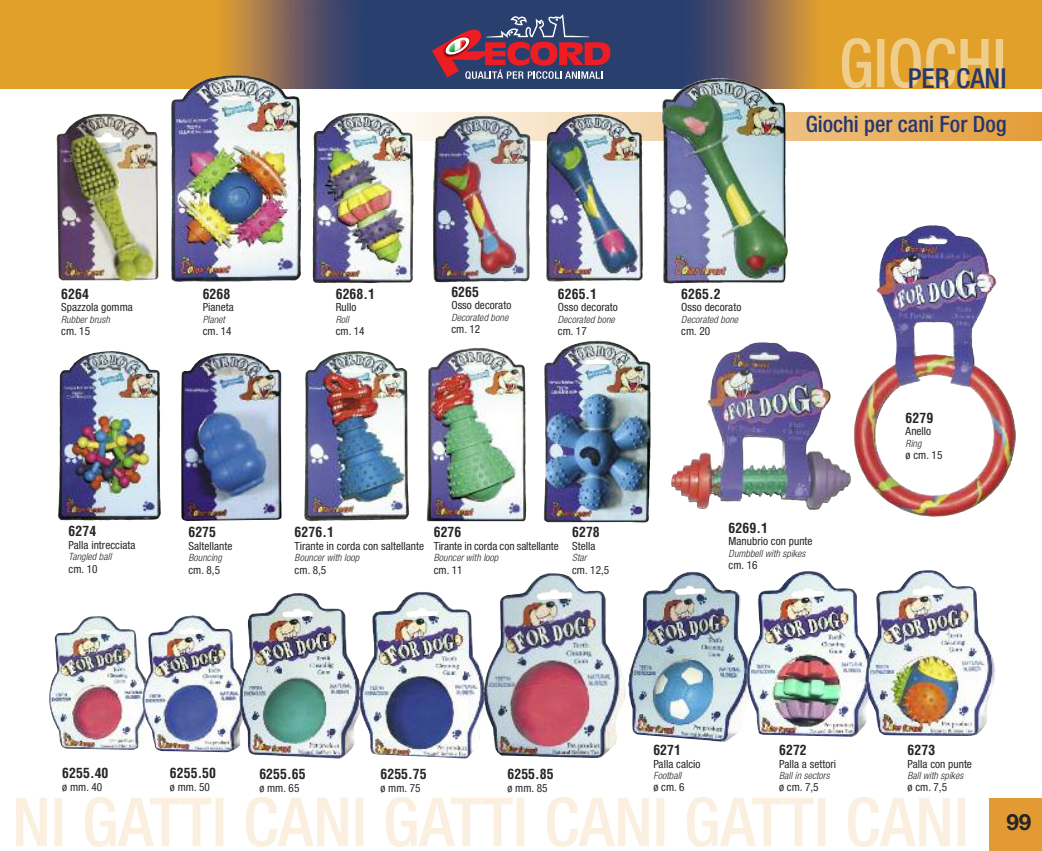
<style>
.page{position:relative;width:1042px;height:851px;background:#fff}
.page>*{position:absolute;margin:0;border:0;box-sizing:border-box;transform-origin:0 0}
.t1{font:500 condensed 27.5px "Helvetica Neue";color:#26376f}
.t2{font:500 condensed 22.5px "Helvetica Neue";color:#26376f}
.t3{font:700 22.5px "Helvetica Neue";color:#272627}
.t4{font:700 condensed 13.75px "Helvetica";letter-spacing:.005em;color:#272627}
.t5{font:condensed 11.25px "Helvetica Neue";letter-spacing:.005em;color:#272627}
.t6{font:italic 300 condensed 10px "Helvetica Neue";letter-spacing:.01em;color:#272627}
</style>
<div class="page">
<svg style="left:399px;top:112px;width:643px;height:28px;background:#ebb973"></svg>
<img style="left:49px;top:616px;width:93px;height:134px">
<img style="left:142px;top:615px;width:97px;height:137px">
<img style="left:239px;top:593px;width:120px;height:165px">
<div style="left:989px;top:797px;width:53px;height:53px;background:#e39a33"></div>
<svg style="left:16px;top:797px;width:889px;height:49px"></svg>
<img style="left:0;top:0;width:1042px;height:89px">
<img style="left:842px;top:38px;width:161px;height:50px">
<svg style="left:432px;top:14px;width:178px;height:65px;background:#6b4566"></svg>
<img style="left:448px;top:39px;width:18px;height:13px">
<img style="left:432px;top:115px;width:99px;height:167px">
<img style="left:661px;top:78px;width:127px;height:206px">
<img style="left:171px;top:75px;width:130px;height:207px">
<img style="left:312px;top:113px;width:102px;height:171px">
<img style="left:628px;top:571px;width:118px;height:170px">
<img style="left:853px;top:225px;width:163px;height:291px">
<img style="left:746px;top:571px;width:119px;height:165px">
<img style="left:865px;top:570px;width:130px;height:165px">
<img style="left:181px;top:353px;width:101px;height:168px">
<img style="left:426px;top:347px;width:100px;height:174px">
<img style="left:304px;top:351px;width:105px;height:170px">
<img style="left:58px;top:351px;width:103px;height:169px">
<img style="left:543px;top:340px;width:108px;height:182px">
<img style="left:359px;top:591px;width:124px;height:167px">
<img style="left:483px;top:573px;width:143px;height:185px">
<img style="left:57px;top:113px;width:101px;height:168px">
<img style="left:546px;top:113px;width:97px;height:168px">
<img style="left:671px;top:342px;width:179px;height:168px">
<p class="t4" style="left:61px;top:286px;width:29px">6264</p>
<p class="t5" style="left:61px;top:303px;width:73px">Spazzola gomma</p>
<p class="t6" style="left:61px;top:315px;width:50px">Rubber brush</p>
<p class="t5" style="left:61px;top:327px;width:30px">cm. 15</p>
<p class="t4" style="left:203px;top:286px;width:29px">6268</p>
<p class="t5" style="left:203px;top:303px;width:33px">Pianeta</p>
<p class="t6" style="left:203px;top:315px;width:24px">Planet</p>
<p class="t5" style="left:203px;top:327px;width:30px">cm. 14</p>
<p class="t4" style="left:336px;top:286px;width:41px">6268.1</p>
<p class="t5" style="left:336px;top:303px;width:22px">Rullo</p>
<p class="t6" style="left:336px;top:315px;width:15px">Roll</p>
<p class="t5" style="left:336px;top:327px;width:30px">cm. 14</p>
<p class="t4" style="left:451px;top:284px;width:29px">6265</p>
<p class="t5" style="left:451px;top:301px;width:62px">Osso decorato</p>
<p class="t6" style="left:451px;top:313px;width:58px">Decorated bone</p>
<p class="t5" style="left:451px;top:325px;width:30px">cm. 12</p>
<p class="t4" style="left:558px;top:286px;width:41px">6265.1</p>
<p class="t5" style="left:558px;top:303px;width:62px">Osso decorato</p>
<p class="t6" style="left:558px;top:315px;width:58px">Decorated bone</p>
<p class="t5" style="left:558px;top:327px;width:30px">cm. 17</p>
<p class="t4" style="left:69px;top:523px;width:29px">6274</p>
<p class="t5" style="left:69px;top:540px;width:68px">Palla intrecciata</p>
<p class="t6" style="left:69px;top:553px;width:44px">Tangled ball</p>
<p class="t5" style="left:69px;top:564px;width:30px">cm. 10</p>
<p class="t4" style="left:188px;top:524px;width:29px">6275</p>
<p class="t5" style="left:188px;top:541px;width:46px">Saltellante</p>
<p class="t6" style="left:188px;top:554px;width:35px">Bouncing</p>
<p class="t5" style="left:188px;top:565px;width:33px">cm. 8,5</p>
<p class="t4" style="left:295px;top:524px;width:41px">6276.1</p>
<p class="t5" style="left:295px;top:541px;width:131px">Tirante in corda con saltellante</p>
<p class="t6" style="left:295px;top:554px;width:66px">Bouncer with loop</p>
<p class="t5" style="left:295px;top:565px;width:33px">cm. 8,5</p>
<p class="t4" style="left:434px;top:524px;width:29px">6276</p>
<p class="t5" style="left:434px;top:541px;width:127px">Tirante in corda con saltellante</p>
<p class="t6" style="left:434px;top:554px;width:66px">Bouncer with loop</p>
<p class="t5" style="left:434px;top:565px;width:30px">cm. 11</p>
<p class="t4" style="left:572px;top:524px;width:29px">6278</p>
<p class="t5" style="left:572px;top:541px;width:25px">Stella</p>
<p class="t6" style="left:572px;top:554px;width:16px">Star</p>
<p class="t5" style="left:572px;top:565px;width:39px">cm. 12,5</p>
<p class="t1" style="left:908px;top:69px;width:100px">PER CANI</p>
<p class="t4" style="left:681px;top:286px;width:41px">6265.2</p>
<p class="t5" style="left:681px;top:303px;width:62px">Osso decorato</p>
<p class="t6" style="left:681px;top:315px;width:58px">Decorated bone</p>
<p class="t5" style="left:681px;top:327px;width:30px">cm. 20</p>
<p class="t2" style="left:805px;top:116px;width:202px">Giochi per cani For Dog</p>
<p class="t4" style="left:905px;top:410px;width:29px">6279</p>
<p class="t5" style="left:905px;top:427px;width:27px">Anello</p>
<p class="t6" style="left:905px;top:439px;width:17px">Ring</p>
<p class="t5" style="left:905px;top:451px;width:38px">ø cm. 15</p>
<p class="t4" style="left:728px;top:520px;width:41px">6269.1</p>
<p class="t5" style="left:728px;top:537px;width:85px">Manubrio con punte</p>
<p class="t6" style="left:728px;top:549px;width:78px">Dumbbell with spikes</p>
<p class="t5" style="left:728px;top:561px;width:30px">cm. 16</p>
<p class="t4" style="left:62px;top:765px;width:48px">6255.40</p>
<p class="t5" style="left:62px;top:782px;width:42px">ø mm. 40</p>
<p class="t4" style="left:170px;top:765px;width:48px">6255.50</p>
<p class="t5" style="left:170px;top:782px;width:42px">ø mm. 50</p>
<p class="t4" style="left:259px;top:766px;width:48px">6255.65</p>
<p class="t5" style="left:259px;top:783px;width:42px">ø mm. 65</p>
<p class="t4" style="left:380px;top:766px;width:48px">6255.75</p>
<p class="t5" style="left:380px;top:783px;width:42px">ø mm. 75</p>
<p class="t4" style="left:507px;top:766px;width:48px">6255.85</p>
<p class="t5" style="left:507px;top:783px;width:42px">ø mm. 85</p>
<p class="t4" style="left:653px;top:742px;width:29px">6271</p>
<p class="t5" style="left:653px;top:759px;width:49px">Palla calcio</p>
<p class="t6" style="left:653px;top:771px;width:30px">Football</p>
<p class="t5" style="left:653px;top:783px;width:33px">ø cm.6</p>
<p class="t4" style="left:779px;top:742px;width:29px">6272</p>
<p class="t5" style="left:779px;top:759px;width:58px">Palla a settori</p>
<p class="t6" style="left:779px;top:771px;width:52px">Ball in sectors</p>
<p class="t5" style="left:779px;top:783px;width:41px">ø cm. 7,5</p>
<p class="t4" style="left:907px;top:742px;width:29px">6273</p>
<p class="t5" style="left:907px;top:759px;width:66px">Palla con punte</p>
<p class="t6" style="left:907px;top:771px;width:57px">Ball with spikes</p>
<p class="t5" style="left:907px;top:783px;width:41px">ø cm. 7,5</p>
<p class="t3" style="left:1006px;top:808px;width:27px">99</p>
</div>
